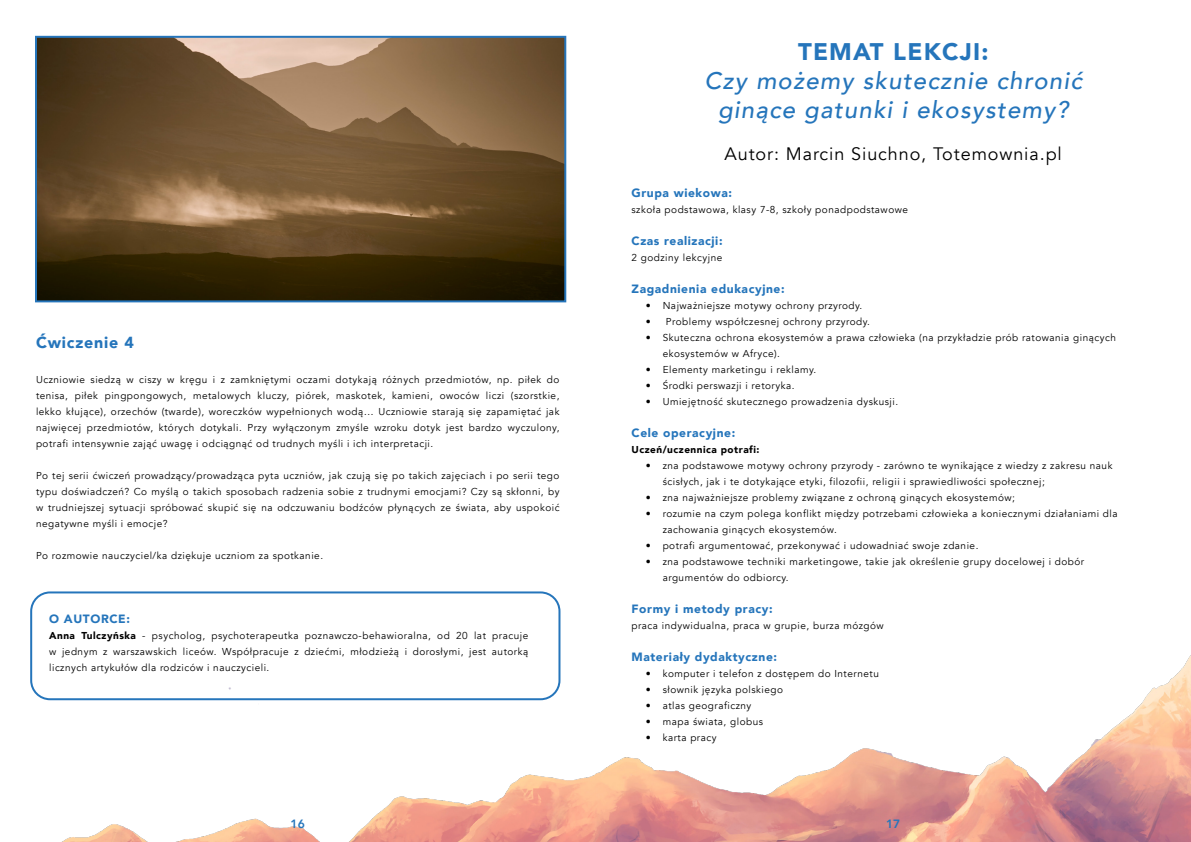
<style>
.page{position:relative;width:1191px;height:842px;background:#fff}
.page>*{position:absolute;margin:0;border:0;box-sizing:border-box;transform-origin:0 0}
.t1{font:italic 500 24px/28.8px "Avenir";letter-spacing:.05em;color:#2575bb;text-align:center}
.t2{font:900 24px "Avenir";letter-spacing:.05em;color:#2575bb}
.t3{font:18px "Avenir";letter-spacing:.05em;color:#000}
.t4{font:900 16px "Avenir";letter-spacing:.05em;color:#2575bb}
.t5{font:900 12px "Avenir";letter-spacing:.05em;color:#2575bb}
.t6{font:800 12px "Avenir";color:#2575bb}
.t7{font:10px/16px "Avenir";letter-spacing:.05em;color:#000}
.t8{font:900 10px "Avenir";letter-spacing:.05em;color:#000}
.s1{font-weight:900}
</style>
<div class="page">
<img style="left:33px;top:636px;width:1158px;height:206px">
<div style="left:30px;top:591px;width:530px;height:109px;border:2px solid #2575bb;border-radius:19px"></div>
<svg style="left:35px;top:35px;width:532px;height:268px;background:#695336"></svg>
<h3 class="t4" style="left:36px;top:328px;width:100px">Ćwiczenie 4</h3>
<p class="t7" style="left:36px;top:372px;width:525px;text-align:justify">Uczniowie siedzą w ciszy w kręgu i z zamkniętymi oczami dotykają różnych przedmiotów, np. piłek do tenisa, piłek pingpongowych, metalowych kluczy, piórek, maskotek, kamieni, owoców liczi (szorstkie, lekko kłujące), orzechów (twarde), woreczków wypełnionych wodą… Uczniowie starają się zapamiętać jak najwięcej przedmiotów, których dotykali. Przy wyłączonym zmyśle wzroku dotyk jest bardzo wyczulony, potrafi intensywnie zająć uwagę i odciągnąć od trudnych myśli i ich interpretacji.</p>
<p class="t7" style="left:36px;top:468px;width:525px;text-align:justify">Po tej serii ćwiczeń prowadzący/prowadząca pyta uczniów, jak czują się po takich zajęciach i po serii tego typu doświadczeń? Co myślą o takich sposobach radzenia sobie z trudnymi emocjami? Czy są skłonni, by w trudniejszej sytuacji spróbować skupić się na odczuwaniu bodźców płynących ze świata, aby uspokoić negatywne myśli i emocje?</p>
<p class="t7" style="left:36px;top:548px;width:289px">Po rozmowie nauczyciel/ka dziękuje uczniom za spotkanie.</p>
<p class="t5" style="left:49px;top:608px;width:82px">O AUTORCE:</p>
<p class="t7" style="left:49px;top:628px;width:480px;text-align:justify"><span class="s1">Anna Tulczyńska</span> - psycholog, psychoterapeutka poznawczo-behawioralna, od 20 lat pracuje w jednym z warszawskich liceów. Współpracuje z dziećmi, młodzieżą i dorosłymi, jest autorką licznych artykułów dla rodziców i nauczycieli.</p>
<h1 class="t2" style="left:798px;top:31px;width:192px">TEMAT LEKCJI:</h1>
<h1 class="t1" style="left:704px;top:66px;width:379px">Czy możemy skutecznie chronić ginące gatunki i ekosystemy?</h1>
<h2 class="t3" style="left:724px;top:143px;width:339px">Autor: Marcin Siuchno, Totemownia.pl</h2>
<p class="t5" style="left:631px;top:182px;width:102px">Grupa wiekowa:</p>
<p class="t7" style="left:631px;top:201px;width:278px">szkoła podstawowa, klasy 7-8, szkoły ponadpodstawowe</p>
<p class="t5" style="left:631px;top:230px;width:93px">Czas realizacji:</p>
<p class="t7" style="left:631px;top:249px;width:92px">2 godziny lekcyjne</p>
<p class="t5" style="left:631px;top:278px;width:155px">Zagadnienia edukacyjne:</p>
<p class="t7" style="left:645px;top:297px;width:218px">• Najważniejsze motywy ochrony przyrody.</p>
<p class="t7" style="left:645px;top:313px;width:226px">• Problemy współczesnej ochrony przyrody.</p>
<p class="t7" style="left:662px;top:329px;width:455px;text-indent:-17px">• Skuteczna ochrona ekosystemów a prawa człowieka (na przykładzie prób ratowania ginących ekosystemów w Afryce).</p>
<p class="t7" style="left:645px;top:361px;width:172px">• Elementy marketingu i reklamy.</p>
<p class="t7" style="left:645px;top:377px;width:150px">• Środki perswazji i retoryka.</p>
<p class="t7" style="left:645px;top:393px;width:254px">• Umiejętność skutecznego prowadzenia dyskusji.</p>
<p class="t5" style="left:631px;top:422px;width:105px">Cele operacyjne:</p>
<p class="t8" style="left:631px;top:441px;width:129px">Uczeń/uczennica potrafi:</p>
<p class="t7" style="left:662px;top:457px;width:451px;text-indent:-17px">• zna podstawowe motywy ochrony przyrody - zarówno te wynikające z wiedzy z zakresu nauk ścisłych, jak i te dotykające etyki, filozofii, religii i sprawiedliwości społecznej;</p>
<p class="t7" style="left:645px;top:489px;width:371px">• zna najważniejsze problemy związane z ochroną ginących ekosystemów;</p>
<p class="t7" style="left:662px;top:505px;width:456px;text-indent:-17px">• rozumie na czym polega konflikt między potrzebami człowieka a koniecznymi działaniami dla zachowania ginących ekosystemów.</p>
<p class="t7" style="left:645px;top:537px;width:334px">• potrafi argumentować, przekonywać i udowadniać swoje zdanie.</p>
<p class="t7" style="left:662px;top:553px;width:423px;text-indent:-17px">• zna podstawowe techniki marketingowe, takie jak określenie grupy docelowej i dobór argumentów do odbiorcy.</p>
<p class="t5" style="left:631px;top:598px;width:143px">Formy i metody pracy:</p>
<p class="t7" style="left:631px;top:617px;width:254px">praca indywidualna, praca w grupie, burza mózgów</p>
<p class="t5" style="left:631px;top:646px;width:147px">Materiały dydaktyczne:</p>
<p class="t7" style="left:645px;top:665px;width:235px">• komputer i telefon z dostępem do Internetu</p>
<p class="t7" style="left:645px;top:681px;width:139px">• słownik języka polskiego</p>
<p class="t7" style="left:645px;top:697px;width:107px">• atlas geograficzny</p>
<p class="t7" style="left:645px;top:713px;width:119px">• mapa świata, globus</p>
<p class="t7" style="left:645px;top:729px;width:72px">• karta pracy</p>
<p class="t6" style="left:291px;top:815px;width:16px">16</p>
<p class="t6" style="left:886px;top:815px;width:16px">17</p>
</div>
